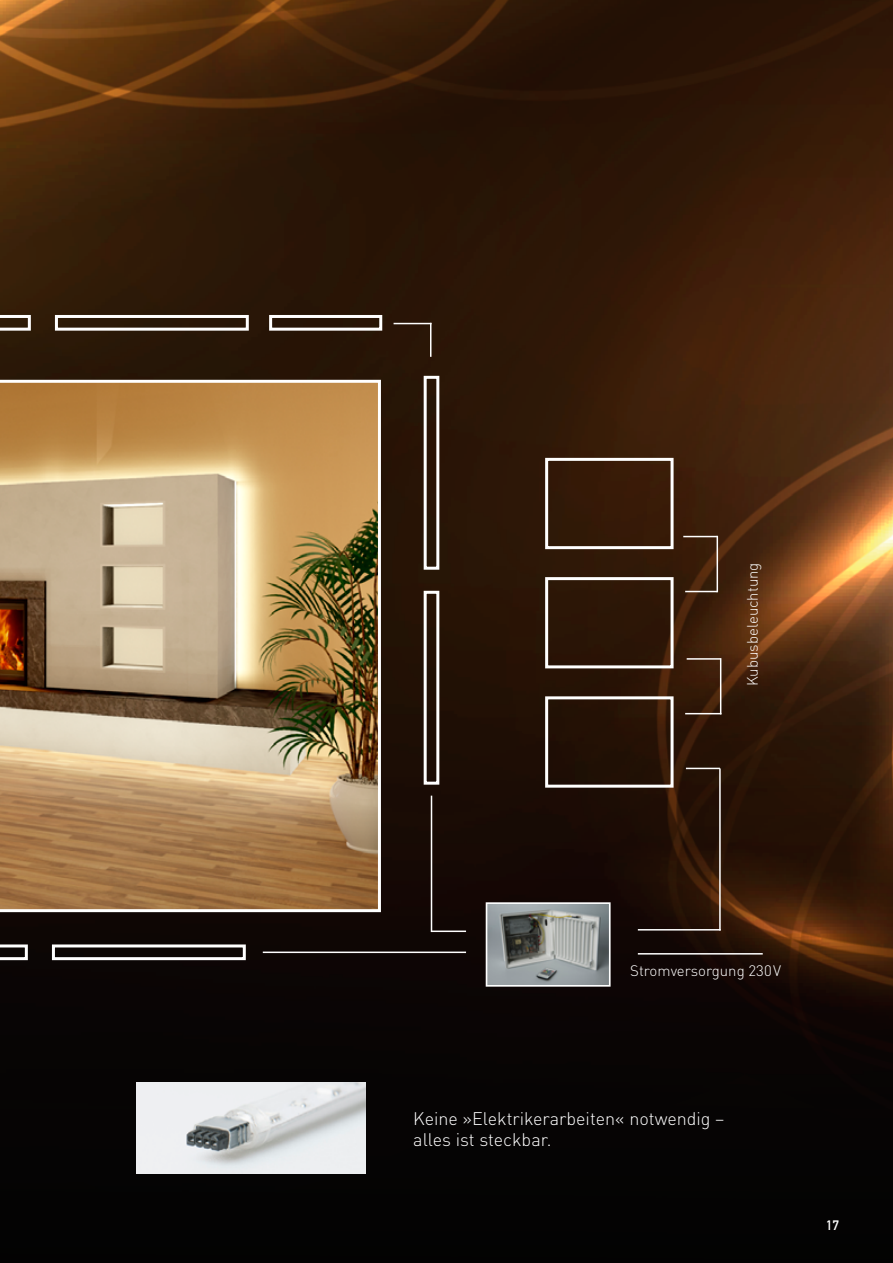
<style>
.page{position:relative;width:893px;height:1263px;background:#fff}
.page>*{position:absolute;margin:0;border:0;box-sizing:border-box;transform-origin:0 0}
.t1{font:300 18px/21px "DINOT";color:#fff}
.t2{font:300 15px "DINOT";color:#fff}
.t3{font:13.5px "DIN Mittelschrift Std";color:#fff}
</style>
<div class="page">
<img style="left:0;top:0;width:893px;height:1263px">
<img style="left:0;top:380px;width:381px;height:532px">
<img style="left:489px;top:905px;width:119px;height:79px">
<div style="left:486px;top:902px;width:125px;height:85px;border:2px solid #fff"></div>
<div style="left:424px;top:591px;width:15px;height:194px;border:3px solid #fff"></div>
<div style="left:545px;top:696px;width:129px;height:92px;border:3px solid #fff"></div>
<div style="left:545px;top:577px;width:129px;height:91px;border:3px solid #fff"></div>
<div style="left:545px;top:458px;width:129px;height:91px;border:3px solid #fff"></div>
<div style="left:424px;top:376px;width:15px;height:194px;border:3px solid #fff"></div>
<svg style="left:0;top:315px;width:31px;height:16px"></svg>
<svg style="left:0;top:944px;width:28px;height:16px"></svg>
<div style="left:55px;top:315px;width:194px;height:16px;border:3px solid #fff"></div>
<div style="left:52px;top:944px;width:194px;height:16px;border:3px solid #fff"></div>
<div style="left:269px;top:315px;width:113px;height:16px;border:3px solid #fff"></div>
<hr style="left:394px;top:323px;width:37px;height:1px;background:#fff">
<hr style="left:430px;top:323px;width:1px;height:34px;background:#fff">
<hr style="left:263px;top:951px;width:203px;height:2px;background:#fff">
<hr style="left:638px;top:953px;width:125px;height:1px;background:#fff">
<hr style="left:431px;top:796px;width:1px;height:136px;background:#fff">
<hr style="left:431px;top:930px;width:35px;height:2px;background:#fff">
<hr style="left:638px;top:929px;width:83px;height:1px;background:#fff">
<hr style="left:719px;top:768px;width:2px;height:162px;background:#fff">
<hr style="left:686px;top:768px;width:34px;height:1px;background:#fff">
<hr style="left:685px;top:713px;width:36px;height:1px;background:#fff">
<hr style="left:687px;top:658px;width:34px;height:2px;background:#fff">
<hr style="left:685px;top:591px;width:32px;height:1px;background:#fff">
<hr style="left:683px;top:536px;width:34px;height:1px;background:#fff">
<hr style="left:716px;top:536px;width:2px;height:56px;background:#fff">
<hr style="left:720px;top:658px;width:1px;height:56px;background:#fff">
<img style="left:137px;top:1082px;width:229px;height:92px">
<p class="t2" style="left:743px;top:686px;width:125px;rotate:-90deg">Kubusbeleuchtung</p>
<p class="t2" style="left:630px;top:961px;width:152px">Stromversorgung 230V</p>
<p class="t1" style="left:413px;top:1108px;width:313px">Keine »Elektrikerarbeiten« notwendig – alles ist steckbar.</p>
<p class="t3" style="left:826px;top:1217px;width:14px">17</p>
</div>
